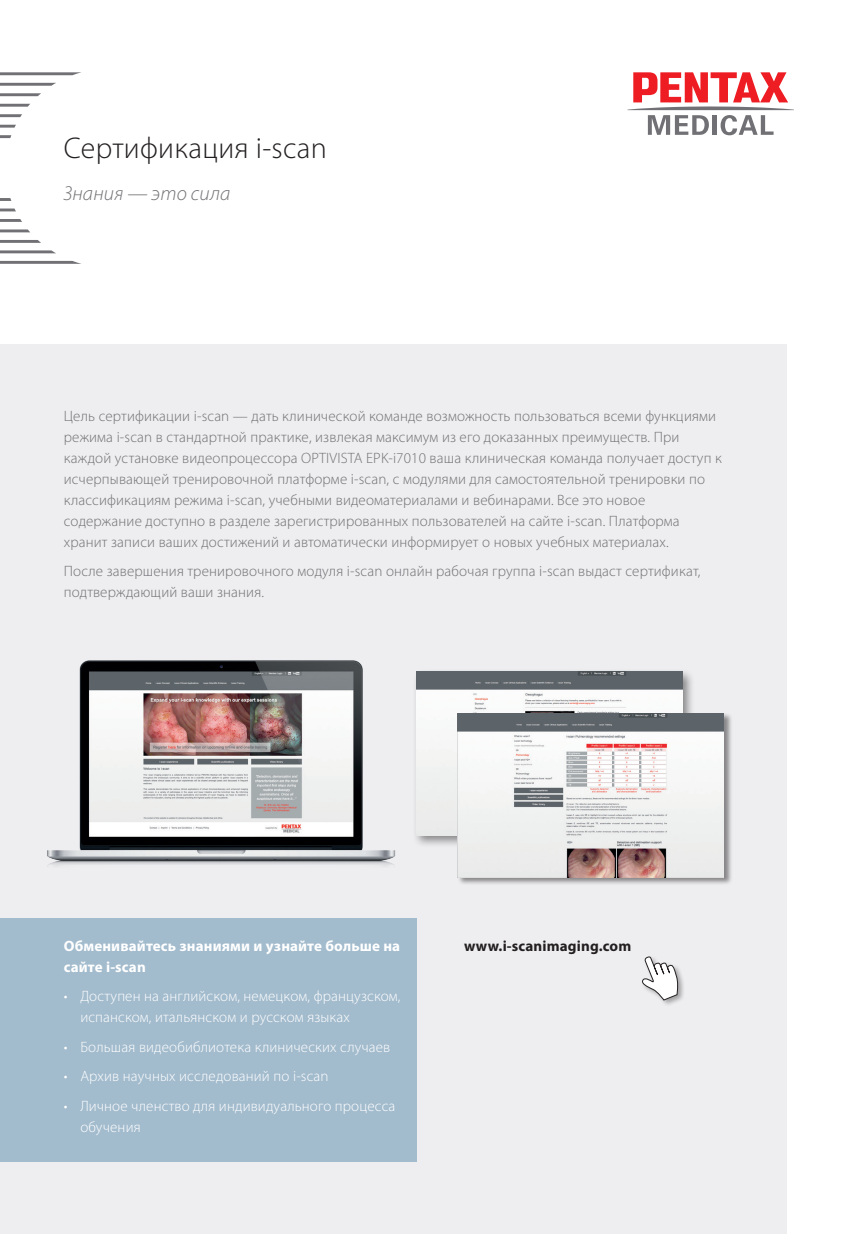
<style>
.page{position:relative;width:851px;height:1234px;background:#fff}
.page>*{position:absolute;margin:0;border:0;box-sizing:border-box;transform-origin:0 0}
.t1{font:300 30px "Myriad Pro";letter-spacing:.01em;color:#231f20}
.t2{font:italic 300 20.25px "Myriad Pro";letter-spacing:.01em;color:#717074}
.t3{font:300 15px/21px "Myriad Pro";letter-spacing:.01em;color:#717074}
.t4{font:300 15px/21px "Myriad Pro";letter-spacing:.01em;color:#fff}
.t5{font:700 15px "Myriad Pro";letter-spacing:.01em;color:#fff}
.t6{font:700 15px "Myriad Pro";letter-spacing:.01em;color:#231f20}
</style>
<div class="page">
<div style="left:0;top:344px;width:787px;height:889px;background:#eeeef0"></div>
<svg style="left:627px;top:72px;width:166px;height:63px"></svg>
<svg style="left:0;top:72px;width:81px;height:3px"></svg>
<svg style="left:0;top:83px;width:56px;height:3px"></svg>
<svg style="left:0;top:93px;width:41px;height:3px"></svg>
<svg style="left:0;top:104px;width:30px;height:3px"></svg>
<svg style="left:0;top:114px;width:22px;height:3px"></svg>
<svg style="left:0;top:125px;width:16px;height:3px"></svg>
<svg style="left:0;top:135px;width:11px;height:3px"></svg>
<svg style="left:0;top:198px;width:11px;height:3px"></svg>
<svg style="left:0;top:208px;width:16px;height:3px"></svg>
<svg style="left:0;top:219px;width:22px;height:3px"></svg>
<svg style="left:0;top:229px;width:30px;height:3px"></svg>
<svg style="left:0;top:240px;width:41px;height:3px"></svg>
<svg style="left:0;top:250px;width:56px;height:3px"></svg>
<svg style="left:0;top:261px;width:81px;height:3px"></svg>
<img style="left:47px;top:660px;width:349px;height:206px">
<div style="left:412px;top:667px;width:283px;height:181px;background:#231f20;opacity:.5"></div>
<img style="left:416px;top:671px;width:266px;height:164px">
<div style="left:457px;top:712px;width:275px;height:173px;background:#231f20;opacity:.5"></div>
<img style="left:457px;top:713px;width:266px;height:163px">
<div style="left:640px;top:955px;width:45px;height:51px;background:#231f20;opacity:.37"></div>
<svg style="left:640px;top:955px;width:38px;height:45px"></svg>
<div style="left:0;top:917px;width:416px;height:244px;background:#a2bbcd"></div>
<h1 class="t1" style="left:64px;top:130px;width:264px">Сертификация i-scan</h1>
<h2 class="t2" style="left:64px;top:181px;width:168px">Знания — это сила</h2>
<p class="t3" style="left:64px;top:405px;width:659px">Цель сертификации i-scan — дать клинической команде возможность пользоваться всеми функциями режима i-scan в стандартной практике, извлекая максимум из его доказанных преимуществ. При каждой установке видеопроцессора OPTIVISTA EPK-i7010 ваша клиническая команда получает доступ к исчерпывающей тренировочной платформе i-scan, с модулями для самостоятельной тренировки по классификациям режима i-scan, учебными видеоматериалами и вебинарами. Все это новое содержание доступно в разделе зарегистрированных пользователей на сайте i-scan. Платформа хранит записи ваших достижений и автоматически информирует о новых учебных материалах.</p>
<p class="t3" style="left:64px;top:560px;width:638px">После завершения тренировочного модуля i-scan онлайн рабочая группа i-scan выдаст сертификат, подтверждающий ваши знания.</p>
<p class="t5" style="left:64px;top:935px;width:338px">Обменивайтесь знаниями и узнайте больше на</p>
<p class="t6" style="left:464px;top:935px;width:169px">www.i-scanimaging.com</p>
<p class="t5" style="left:64px;top:956px;width:83px">сайте i-scan</p>
<p class="t4" style="left:80px;top:985px;width:322px;text-indent:-16px">• Доступен на английском, немецком, французском, испанском, итальянском и русском языках</p>
<p class="t4" style="left:64px;top:1035px;width:328px">• Большая видеобиблиотека клинических случаев</p>
<p class="t4" style="left:64px;top:1065px;width:266px">• Архив научных исследований по i-scan</p>
<p class="t4" style="left:80px;top:1094px;width:316px;text-indent:-16px">• Личное членство для индивидуального процесса обучения</p>
</div>
